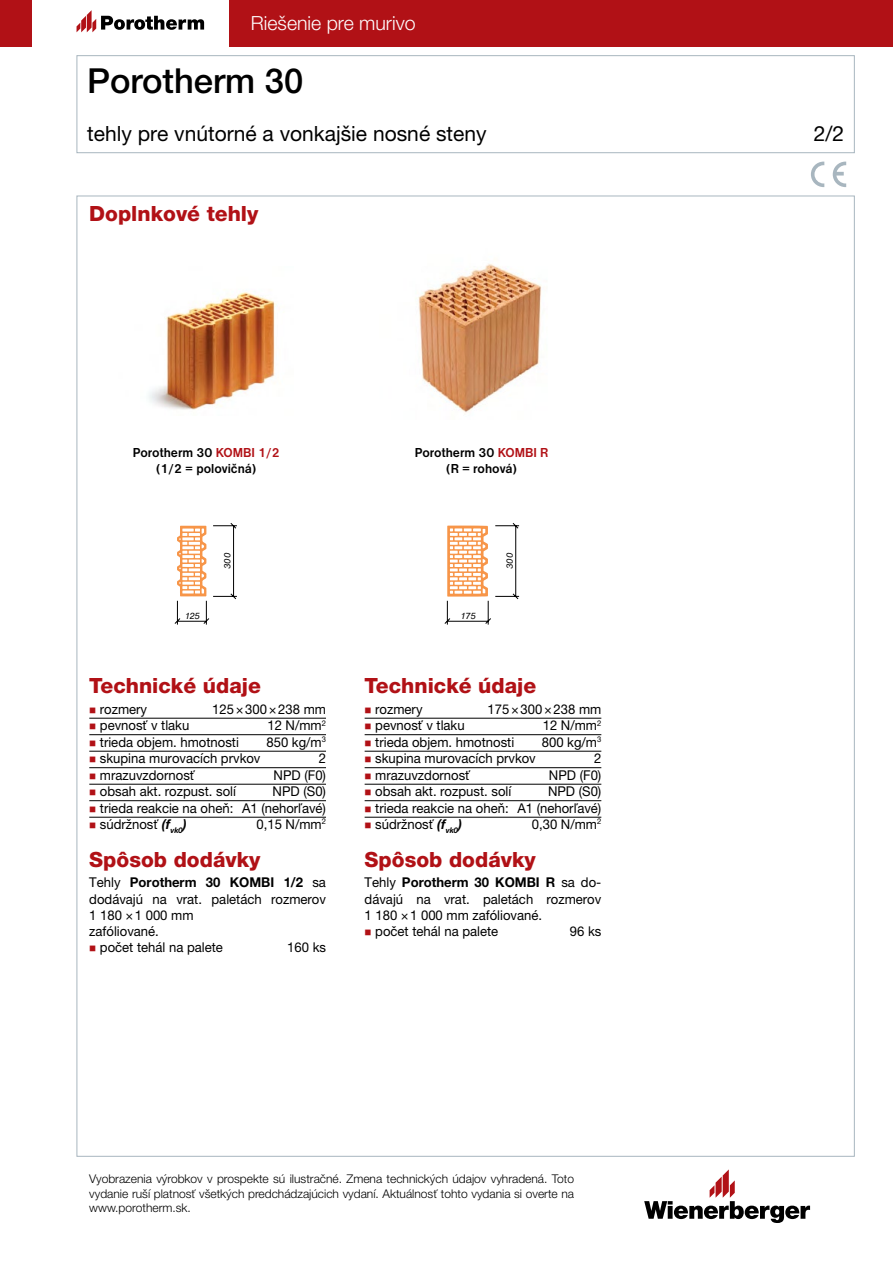
<style>
.page{position:relative;width:893px;height:1263px;background:#fff}
.page>*{position:absolute;margin:0;border:0;box-sizing:border-box;transform-origin:0 0}
.t1{font:500 34.5px "Helvetica Neue LT Pro";color:#000}
.t2{font:800 21px "Helvetica Neue LT Pro";color:#b11116}
.t3{font:21px "Helvetica Neue LT Pro";color:#000}
.t4{font:300 19.5px "Helvetica Neue LT Pro";color:#fff}
.t5{font:13.5px/16.2px "Helvetica Neue LT Pro";color:#000}
.t6{font:700 13.5px/16.2px "Nimbus San DEE";color:#000;text-align:center;scale:.95 1}
.t7{font:300 12px/14.4px "Helvetica Neue LT Pro";color:#000;text-align:justify}
.t8{font:italic 9.3px/10.1px "Nimbus San DEE";letter-spacing:.005em;color:#000;text-align:right}
.s1{color:#b11116}
.s2{font-weight:700;font-style:italic}
.s3{font-weight:700}
</style>
<div class="page">
<div style="left:0;top:0;width:32px;height:47px;background:#b11116"></div>
<div style="left:230px;top:0;width:663px;height:47px;background:#b11116"></div>
<svg style="left:77px;top:10px;width:127px;height:22px"></svg>
<div style="left:77px;top:55px;width:778px;height:98px;border:1px solid #a8b6bf"></div>
<svg style="left:811px;top:162px;width:13px;height:25px"></svg>
<svg style="left:833px;top:162px;width:13px;height:25px"></svg>
<svg style="left:644px;top:1169px;width:166px;height:54px"></svg>
<hr style="left:89px;top:718px;width:237px;height:1px;background:#000">
<hr style="left:89px;top:734px;width:237px;height:1px;background:#000">
<hr style="left:89px;top:751px;width:237px;height:1px;background:#000">
<hr style="left:89px;top:767px;width:237px;height:1px;background:#000">
<hr style="left:89px;top:784px;width:237px;height:1px;background:#000">
<hr style="left:89px;top:800px;width:237px;height:1px;background:#000">
<hr style="left:89px;top:817px;width:237px;height:1px;background:#000">
<img style="left:416px;top:264px;width:126px;height:149px">
<hr style="left:365px;top:718px;width:236px;height:1px;background:#000">
<hr style="left:365px;top:734px;width:236px;height:1px;background:#000">
<hr style="left:365px;top:751px;width:236px;height:1px;background:#000">
<hr style="left:365px;top:767px;width:236px;height:1px;background:#000">
<hr style="left:365px;top:784px;width:236px;height:1px;background:#000">
<hr style="left:365px;top:800px;width:236px;height:1px;background:#000">
<hr style="left:365px;top:817px;width:236px;height:1px;background:#000">
<svg style="left:175px;top:523px;width:62px;height:101px"></svg>
<svg style="left:444px;top:523px;width:75px;height:102px"></svg>
<img style="left:149px;top:292px;width:127px;height:118px">
<h3 class="t4" style="left:251px;top:11px;width:166px">Riešenie pre murivo</h3>
<h1 class="t1" style="left:87px;top:60px;width:218px">Porotherm 30</h1>
<h2 class="t3" style="left:87px;top:121px;width:401px">tehly pre vnútorné a vonkajšie nosné steny</h2>
<h2 class="t3" style="left:814px;top:121px;width:32px">2/2</h2>
<h2 class="t2" style="left:89px;top:201px;width:171px">Doplnkové tehly</h2>
<p class="t6" style="left:133px;top:444px;width:156px">Porotherm 30 <span class="s1">KOMBI 1/2 </span>(1/2 = polovičná)</p>
<p class="t6" style="left:415px;top:444px;width:142px">Porotherm 30 <span class="s1">KOMBI R </span>(R = rohová)</p>
<p class="t8" style="left:185px;top:610px;width:17px">125</p>
<p class="t8" style="left:223px;top:569px;width:18px;rotate:-90deg">300</p>
<p class="t8" style="left:461px;top:610px;width:17px">175</p>
<p class="t8" style="left:505px;top:569px;width:18px;rotate:-90deg">300</p>
<h2 class="t2" style="left:89px;top:673px;width:173px">Technické údaje</h2>
<p class="t5" style="left:89px;top:701px;width:59px"><span class="s1">■</span> rozmery</p>
<p class="t5" style="left:212px;top:701px;width:115px">125×300×238 mm</p>
<p class="t5" style="left:89px;top:717px;width:102px"><span class="s1">■</span> pevnosť v tlaku</p>
<p class="t5" style="left:267px;top:717px;width:60px">12 N/mm<sup>2</sup></p>
<p class="t5" style="left:89px;top:734px;width:151px"><span class="s1">■</span> trieda objem. hmotnosti</p>
<p class="t5" style="left:266px;top:734px;width:61px">850 kg/m<sup>3</sup></p>
<p class="t5" style="left:89px;top:750px;width:173px"><span class="s1">■</span> skupina murovacích prvkov</p>
<p class="t5" style="left:319px;top:750px;width:9px">2</p>
<p class="t5" style="left:89px;top:767px;width:107px"><span class="s1">■</span> mrazuvzdornosť</p>
<p class="t5" style="left:274px;top:767px;width:54px">NPD (F0)</p>
<p class="t5" style="left:89px;top:783px;width:148px"><span class="s1">■</span> obsah akt. rozpust. solí</p>
<p class="t5" style="left:273px;top:783px;width:55px">NPD (S0)</p>
<p class="t5" style="left:89px;top:800px;width:238px"><span class="s1">■</span> trieda reakcie na oheň: A1 (nehorľavé)</p>
<p class="t5" style="left:89px;top:816px;width:99px"><span class="s1">■</span> súdržnosť <span class="s2">(f</span><sub>vk0</sub><span class="s2">)</span></p>
<p class="t5" style="left:256px;top:816px;width:71px">0,15 N/mm<sup>2</sup></p>
<h2 class="t2" style="left:89px;top:847px;width:173px">Spôsob dodávky</h2>
<p class="t5" style="left:89px;top:874px;width:238px">Tehly <span class="s3">Porotherm 30 KOMBI 1/2</span> sa dodávajú na vrat. paletách rozmerov<br>1 180 ×1 000 mm<br>zafóliované.</p>
<p class="t5" style="left:89px;top:939px;width:135px"><span class="s1">■</span> počet tehál na palete</p>
<p class="t5" style="left:287px;top:939px;width:40px">160 ks</p>
<p class="t8" style="left:180px;top:789px;width:68px">Porotherm Dryfix extra</p>
<p class="t8" style="left:270px;top:891px;width:17px">125</p>
<p class="t8" style="left:317px;top:891px;width:18px">300</p>
<h2 class="t2" style="left:365px;top:673px;width:173px">Technické údaje</h2>
<p class="t5" style="left:365px;top:701px;width:59px"><span class="s1">■</span> rozmery</p>
<p class="t5" style="left:488px;top:701px;width:115px">175×300×238 mm</p>
<p class="t5" style="left:365px;top:717px;width:102px"><span class="s1">■</span> pevnosť v tlaku</p>
<p class="t5" style="left:543px;top:717px;width:60px">12 N/mm<sup>2</sup></p>
<p class="t5" style="left:365px;top:734px;width:151px"><span class="s1">■</span> trieda objem. hmotnosti</p>
<p class="t5" style="left:542px;top:734px;width:61px">800 kg/m<sup>3</sup></p>
<p class="t5" style="left:365px;top:750px;width:173px"><span class="s1">■</span> skupina murovacích prvkov</p>
<p class="t5" style="left:594px;top:750px;width:9px">2</p>
<p class="t5" style="left:365px;top:767px;width:107px"><span class="s1">■</span> mrazuvzdornosť</p>
<p class="t5" style="left:549px;top:767px;width:54px">NPD (F0)</p>
<p class="t5" style="left:365px;top:783px;width:148px"><span class="s1">■</span> obsah akt. rozpust. solí</p>
<p class="t5" style="left:548px;top:783px;width:55px">NPD (S0)</p>
<p class="t5" style="left:365px;top:800px;width:238px"><span class="s1">■</span> trieda reakcie na oheň: A1 (nehorľavé)</p>
<p class="t5" style="left:365px;top:816px;width:99px"><span class="s1">■</span> súdržnosť <span class="s2">(f</span><sub>vk0</sub><span class="s2">)</span></p>
<p class="t5" style="left:532px;top:816px;width:71px">0,30 N/mm<sup>2</sup></p>
<h2 class="t2" style="left:365px;top:847px;width:173px">Spôsob dodávky</h2>
<p class="t5" style="left:365px;top:874px;width:238px;text-align:justify">Tehly <span class="s3">Porotherm 30 KOMBI R</span> sa do&shy;dávajú na vrat. paletách rozmerov 1 180 ×1 000 mm zafóliované.</p>
<p class="t5" style="left:365px;top:923px;width:135px"><span class="s1">■</span> počet tehál na palete</p>
<p class="t5" style="left:570px;top:923px;width:33px">96 ks</p>
<p class="t8" style="left:375px;top:732px;width:18px;rotate:-90deg">300</p>
<p class="t8" style="left:542px;top:732px;width:18px;rotate:-90deg">300</p>
<p class="t8" style="left:542px;top:799px;width:17px;rotate:-90deg">250</p>
<p class="t8" style="left:375px;top:799px;width:17px;rotate:-90deg">250</p>
<p class="t8" style="left:347px;top:789px;width:68px">Porotherm Dryfix extra</p>
<p class="t8" style="left:437px;top:891px;width:17px">125</p>
<p class="t8" style="left:484px;top:891px;width:18px">300</p>
<p class="t7" style="left:89px;top:1171px;width:486px">Vyobrazenia výrobkov v prospekte sú ilustračné. Zmena technických údajov vyhradená. Toto vydanie ruší platnosť všetkých predchádzajúcich vydaní. Aktuálnosť tohto vydania si overte na www.porotherm.sk.</p>
</div>
